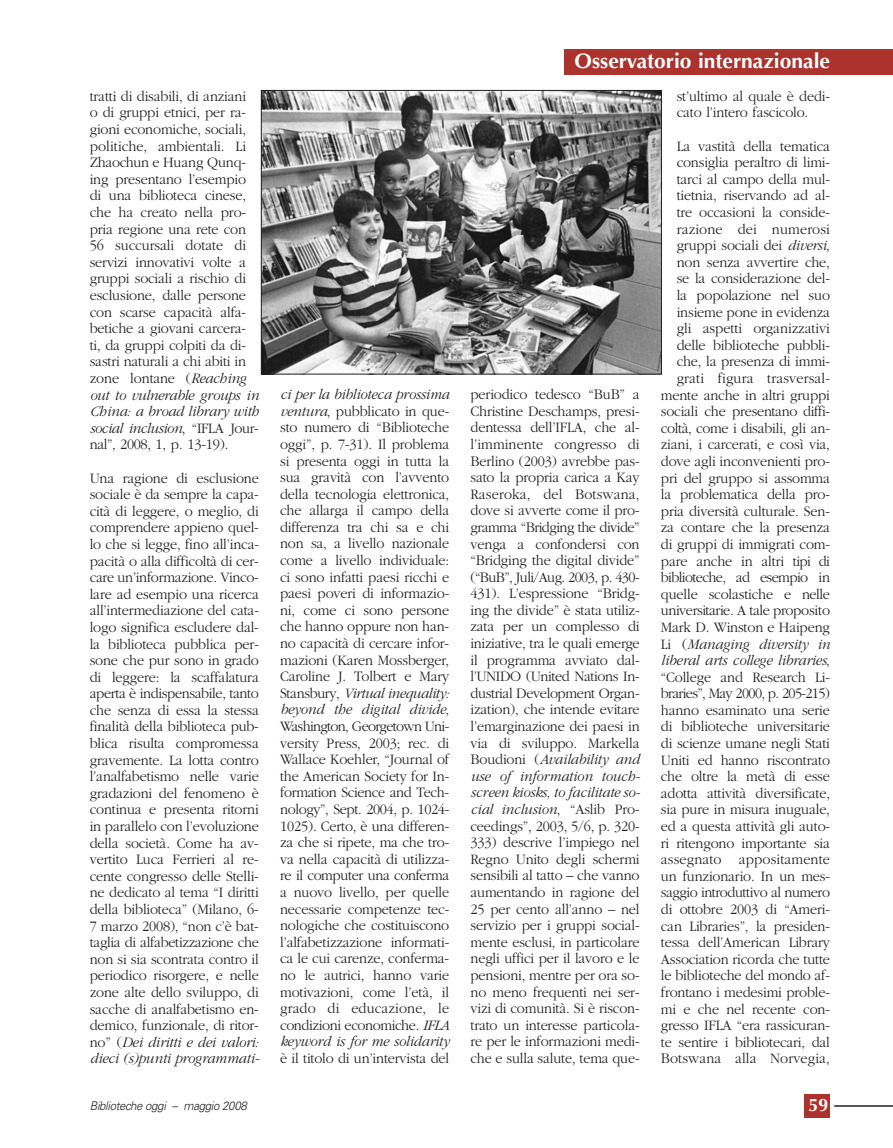
<style>
.page{position:relative;width:893px;height:1148px;background:#fff}
.page>*{position:absolute;margin:0;border:0;box-sizing:border-box;transform-origin:0 0}
.t1{font:700 21px "Optima";color:#fff}
.t2{font:700 18px "Optima";color:#fff}
.t3{font:300 15px/16.6px "Garamond";letter-spacing:-.01em;color:#231f20;text-align:justify;scale:.95 1}
.t4{font:italic 300 12px "Univers";letter-spacing:-.03em;color:#231f20;scale:.95 1}
.s1{font-style:italic}
</style>
<div class="page">
<div style="left:804px;top:1094px;width:26px;height:23px;background:#ac322e"></div>
<hr style="left:834px;top:1105px;width:58px;height:1px;background:#231f20">
<div style="left:564px;top:49px;width:328px;height:25px;background:#ac322e"></div>
<img style="left:263px;top:92px;width:396px;height:280px">
<div style="left:261px;top:90px;width:400px;height:284px;border:1px solid #231f20"></div>
<p class="t3" style="left:90px;top:89px;width:179px;text-align:left">tratti di disabili, di anziani<br>o di gruppi etnici, per ra&shy;gioni economiche, sociali, politiche, ambientali. Li<br>Zhaochun e Huang Qunq&shy;ing presentano l’esempio di una biblioteca cinese, che ha creato nella pro&shy;pria regione una rete con<br>56 succursali dotate di servizi innovativi volte a gruppi sociali a rischio di esclusione, dalle persone con scarse capacità alfa&shy;betiche a giovani carcera&shy;ti, da gruppi colpiti da di&shy;sastri naturali a chi abiti in zone lontane (<span class="s1">Reaching out to vulnerable groups in<br>China: a broad library with social inclusion</span>, “IFLA Jour&shy;nal”, 2008, 1, p. 13-19).</p>
<p class="t3" style="left:90px;top:470px;width:180px">Una ragione di esclusione sociale è da sempre la capa&shy;cità di leggere, o meglio, di comprendere appieno quel&shy;lo che si legge, fino all’inca&shy;pacità o alla difficoltà di cer&shy;care un’informazione. Vinco&shy;lare ad esempio una ricerca all’intermediazione del cata&shy;logo significa escludere dal&shy;la biblioteca pubblica per&shy;sone che pur sono in grado di leggere: la scaffalatura aperta è indispensabile, tanto che senza di essa la stessa finalità della biblioteca pub&shy;blica risulta compromessa gravemente. La lotta contro l’analfabetismo nelle varie gradazioni del fenomeno è continua e presenta ritorni in parallelo con l’evoluzione della società. Come ha av&shy;vertito Luca Ferrieri al re&shy;cente congresso delle Stelli&shy;ne dedicato al tema “I diritti della biblioteca” (Milano, 6- 7 marzo 2008), “non c’è bat&shy;taglia di alfabetizzazione che non si sia scontrata contro il periodico risorgere, e nelle zone alte dello sviluppo, di sacche di analfabetismo en&shy;demico, funzionale, di ritor&shy;no” (<span class="s1">Dei diritti e dei valori: dieci (s)punti programmati-</span></p>
<p class="t3" style="left:280px;top:387px;width:179px"><span class="s1">ci per la biblioteca prossima ventura</span>, pubblicato in que&shy;sto numero di “Biblioteche oggi”, p. 7-31). Il problema si presenta oggi in tutta la sua gravità con l’avvento della tecnologia elettronica, che allarga il campo della differenza tra chi sa e chi non sa, a livello nazionale come a livello individuale: ci sono infatti paesi ricchi e paesi poveri di informazio&shy;ni, come ci sono persone che hanno oppure non han&shy;no capacità di cercare infor&shy;mazioni (Karen Mossberger, Caroline J. Tolbert e Mary Stansbury, <span class="s1">Virtual inequality: beyond the digital divide</span>, Washington, Georgetown Uni&shy;versity Press, 2003; rec. di Wallace Koehler, “Journal of the American Society for In&shy;formation Science and Tech&shy;nology”, Sept. 2004, p. 1024- 1025). Certo, è una differen&shy;za che si ripete, ma che tro&shy;va nella capacità di utilizza&shy;re il computer una conferma a nuovo livello, per quelle necessarie competenze tec&shy;nologiche che costituiscono l’alfabetizzazione informati&shy;ca le cui carenze, conferma&shy;no le autrici, hanno varie motivazioni, come l’età, il grado di educazione, le condizioni economiche. <span class="s1">IFLA keyword is for me solidarity</span></p>
<p class="t3" style="left:280px;top:1051px;width:179px">è il titolo di un’intervista del</p>
<h1 class="t1" style="left:574px;top:52px;width:257px">Osservatorio internazionale</h1>
<p class="t3" style="left:470px;top:387px;width:180px">periodico tedesco “BuB” a Christine Deschamps, presi&shy;dentessa dell’IFLA, che al&shy;l’imminente congresso di Berlino (2003) avrebbe pas&shy;sato la propria carica a Kay Raseroka, del Botswana, dove si avverte come il pro&shy;gramma “Bridging the divide” venga a confondersi con “Bridging the digital divide” (“BuB”, Juli/Aug. 2003, p. 430- 431). L’espressione “Bridg&shy;ing the divide” è stata utiliz&shy;zata per un complesso di iniziative, tra le quali emerge il programma avviato dal&shy;l’UNIDO (United Nations In&shy;dustrial Development Organ&shy;ization), che intende evitare l’emarginazione dei paesi in via di sviluppo. Markella Boudioni (<span class="s1">Availability and use of information touch&shy;screen kiosks, to facilitate so&shy;cial inclusion</span>, “Aslib Pro&shy;ceedings”, 2003, 5/6, p. 320- 333) descrive l’impiego nel Regno Unito degli schermi sensibili al tatto – che vanno aumentando in ragione del 25 per cento all’anno – nel servizio per i gruppi social&shy;mente esclusi, in particolare negli uffici per il lavoro e le pensioni, mentre per ora so&shy;no meno frequenti nei ser&shy;vizi di comunità. Si è riscon&shy;trato un interesse particola&shy;re per le informazioni medi&shy;che e sulla salute, tema que-</p>
<p class="t3" style="left:676px;top:89px;width:163px">st’ultimo al quale è dedi&shy;cato l’intero fascicolo.</p>
<p class="t3" style="left:661px;top:139px;width:179px;text-align:right">La vastità della tematica consiglia peraltro di limi&shy;tarci al campo della mul&shy;tietnia, riservando ad al&shy;tre occasioni la conside&shy;razione dei numerosi gruppi sociali dei <span class="s1">diversi</span>, non senza avvertire che, se la considerazione del-<br>la popolazione nel suo insieme pone in evidenza gli aspetti organizzativi delle biblioteche pubbli&shy;che, la presenza di immi&shy;grati figura trasversal&shy;mente anche in altri gruppi sociali che presentano diffi&shy;coltà, come i disabili, gli an&shy;ziani, i carcerati, e così via, dove agli inconvenienti pro&shy;pri del gruppo si assomma la problematica della pro&shy;pria diversità culturale. Sen&shy;za contare che la presenza di gruppi di immigrati com&shy;pare anche in altri tipi di biblioteche, ad esempio in quelle scolastiche e nelle universitarie. A tale proposito<br>Mark D. Winston e Haipeng<br>Li (<span class="s1">Managing diversity in liberal arts college libraries</span>, “College and Research Li&shy;braries”, May 2000, p. 205-215) hanno esaminato una serie di biblioteche universitarie di scienze umane negli Stati<br>Uniti ed hanno riscontrato che oltre la metà di esse adotta attività diversificate, sia pure in misura inuguale, ed a questa attività gli auto&shy;ri ritengono importante sia assegnato appositamente un funzionario. In un mes&shy;saggio introduttivo al numero di ottobre 2003 di “Ameri&shy;can Libraries”, la presiden&shy;tessa dell’American Library<br>Association ricorda che tutte le biblioteche del mondo af&shy;frontano i medesimi proble&shy;mi e che nel recente con&shy;gresso IFLA “era rassicuran&shy;te sentire i bibliotecari, dal<br>Botswana alla Norvegia,</p>
<p class="t4" style="left:90px;top:1100px;width:167px">Biblioteche oggi – maggio 2008</p>
<p class="t2" style="left:808px;top:1097px;width:22px">59</p>
</div>
